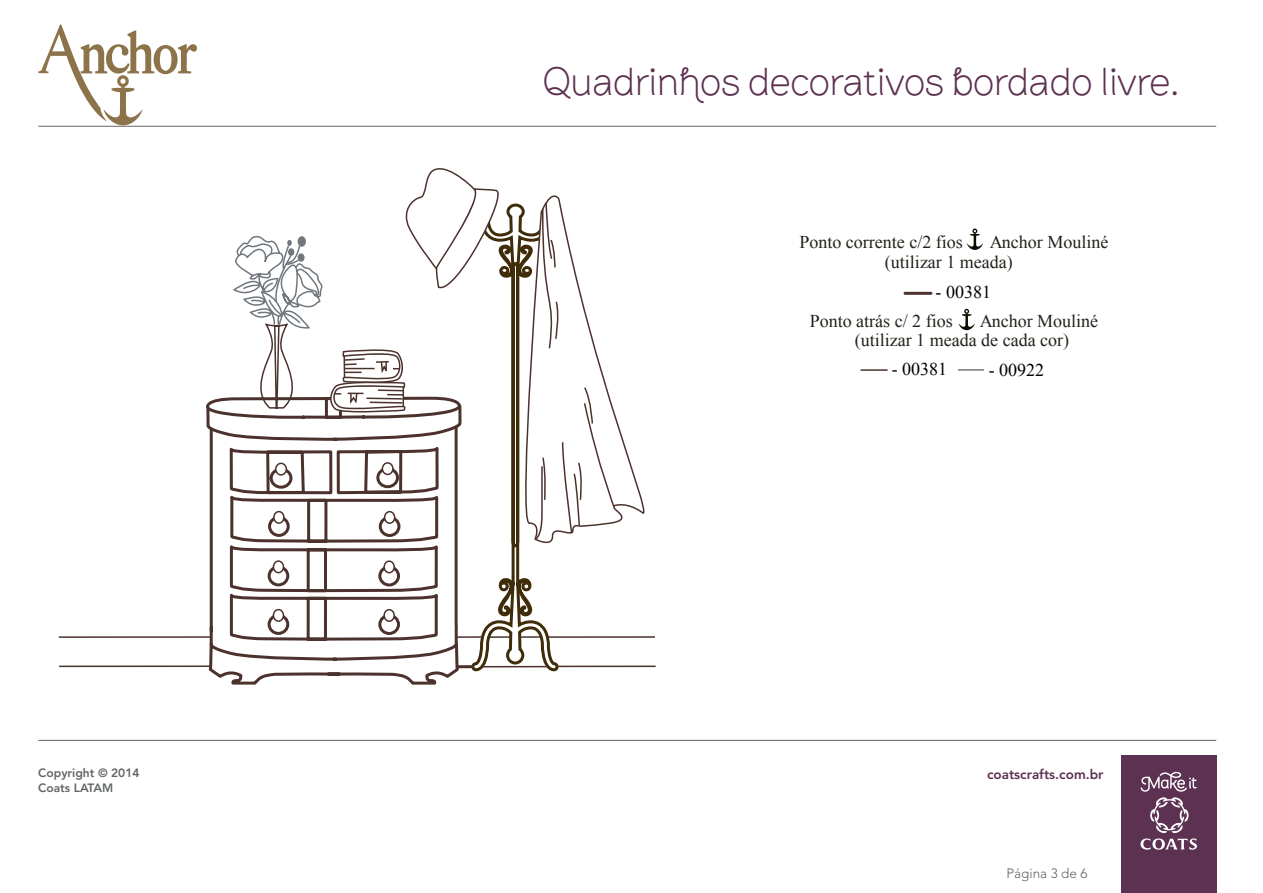
<style>
.page{position:relative;width:1263px;height:893px;background:#fff}
.page>*{position:absolute;margin:0;border:0;box-sizing:border-box;transform-origin:0 0}
.t1{font:300 39.75px "Brownstone Sans";color:#5d3151}
.t2{font:18px/19.2px "Times New Roman";color:#24211a}
.t3{font:18px "Times New Roman";color:#000}
.t4{font:800 13.5px "Avenir LT Std";color:#5d3151}
.t5{font:300 13.5px "Avenir LT Std";color:#616563}
.t6{font:800 12px "Avenir LT Std";color:#616563}
.s1{color:#fff}
</style>
<div class="page">
<div style="left:1121px;top:756px;width:95px;height:137px;background:#5d3151"></div>
<svg style="left:1140px;top:772px;width:57px;height:78px"></svg>
<hr style="left:38px;top:740px;width:1178px;height:1px;background:#616563">
<hr style="left:38px;top:126px;width:1178px;height:1px;background:#616563">
<svg style="left:38px;top:24px;width:159px;height:101px"></svg>
<svg style="left:335px;top:125px;width:105px;height:2px"></svg>
<svg style="left:205px;top:403px;width:258px;height:338px"></svg>
<svg style="left:615px;top:414px;width:30px;height:109px"></svg>
<svg style="left:228px;top:168px;width:387px;height:505px"></svg>
<hr style="left:59px;top:636px;width:152px;height:2px;background:#4c322c">
<hr style="left:59px;top:665px;width:152px;height:2px;background:#4c322c">
<hr style="left:556px;top:666px;width:100px;height:1px;background:#4c322c">
<hr style="left:548px;top:636px;width:107px;height:2px;background:#4c322c">
<hr style="left:482px;top:666px;width:66px;height:1px;background:#4c322c">
<hr style="left:456px;top:636px;width:26px;height:2px;background:#4c322c">
<hr style="left:457px;top:665px;width:17px;height:3px;background:#4c322c">
<hr style="left:489px;top:636px;width:22px;height:2px;background:#4c322c">
<hr style="left:519px;top:636px;width:22px;height:2px;background:#4c322c">
<hr style="left:861px;top:369px;width:26px;height:2px;background:#4c322c">
<hr style="left:958px;top:369px;width:26px;height:2px;background:#70777e">
<hr style="left:905px;top:292px;width:26px;height:3px;background:#4c322c">
<svg style="left:967px;top:229px;width:16px;height:21px"></svg>
<svg style="left:958px;top:309px;width:17px;height:21px"></svg>
<h1 class="t1" style="left:542px;top:58px;width:716px">Quadrinhos decorativos bordado livre.<span class="s1">3728</span></h1>
<p class="t2" style="left:799px;top:233px;width:165px">Ponto corrente c/2 fios</p>
<p class="t2" style="left:885px;top:233px;width:225px;text-indent:105px">Anchor Mouliné (utilizar 1 meada)</p>
<p class="t3" style="left:935px;top:280px;width:57px">- 00381</p>
<p class="t2" style="left:810px;top:311px;width:144px">Ponto atrás c/ 2 fios</p>
<p class="t2" style="left:855px;top:311px;width:245px;text-indent:125px">Anchor Mouliné (utilizar 1 meada de cada cor)</p>
<p class="t3" style="left:892px;top:357px;width:57px">- 00381</p>
<p class="t3" style="left:989px;top:358px;width:57px">- 00922</p>
<p class="t6" style="left:38px;top:766px;width:103px">Copyright © 2014</p>
<p class="t4" style="left:987px;top:766px;width:118px">coatscrafts.com.br</p>
<p class="t6" style="left:38px;top:781px;width:76px">Coats LATAM</p>
<p class="t5" style="left:1006px;top:865px;width:83px">Página 3 de 6</p>
</div>
